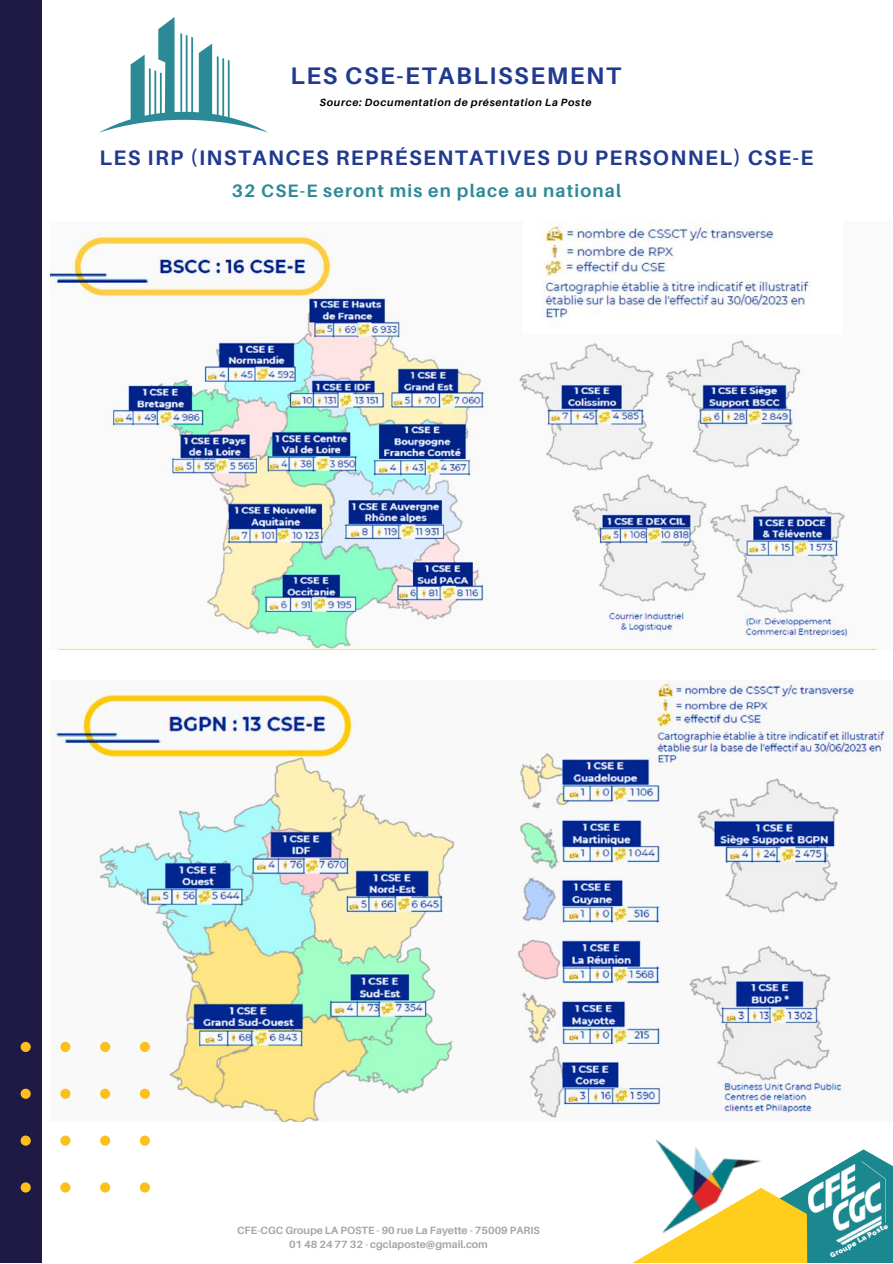
<style>
.page{position:relative;width:893px;height:1264px;background:#fff}
.page>*{position:absolute;margin:0;border:0;box-sizing:border-box;transform-origin:0 0}
.t1{font:700 24px "Aileron";letter-spacing:.065em;color:#213a8f}
.t2{font:700 21px "Aileron";letter-spacing:.065em;color:#213a8f}
.t3{font:700 18px "Aileron";letter-spacing:.065em;color:#2c8a96}
.t4{font:700 10.5px/14.4px "Aileron";color:#a6a6a6;text-align:center}
.t5{font:italic 700 10.5px "Aileron";letter-spacing:.065em;color:#000}
.t6{font:800 7.35px "Raleway";color:#fff}
</style>
<div class="page">
<div style="left:0;top:0;width:42px;height:1262px;background:#1f1a45"></div>
<img style="left:50px;top:232px;width:831px;height:417px">
<img style="left:50px;top:680px;width:842px;height:441px">
<svg style="left:634px;top:1149px;width:258px;height:113px"></svg>
<img style="left:808px;top:1161px;width:77px;height:83px">
<img style="left:621px;top:1091px;width:168px;height:163px">
<svg style="left:21px;top:1041px;width:129px;height:151px"></svg>
<svg style="left:99px;top:17px;width:169px;height:116px"></svg>
<img style="left:523px;top:221px;width:319px;height:113px">
<h1 class="t1" style="left:290px;top:61px;width:332px">LES CSE-ETABLISSEMENT</h1>
<p class="t5" style="left:320px;top:96px;width:273px">Source: Documentation de présentation La Poste</p>
<h2 class="t2" style="left:99px;top:144px;width:715px">LES IRP (INSTANCES REPRÉSENTATIVES DU PERSONNEL) CSE-E</h2>
<h3 class="t3" style="left:232px;top:179px;width:391px">32 CSE-E seront mis en place au national</h3>
<p class="t4" style="left:237px;top:1222px;width:304px">CFE-CGC Groupe LA POSTE - 90 rue La Fayette - 75009 PARIS<br>01 48 24 77 32 - cgclaposte@gmail.com</p>
<p class="t6" style="left:828px;top:1251px;width:66px;rotate:-28deg">Groupe La Poste</p>
</div>
